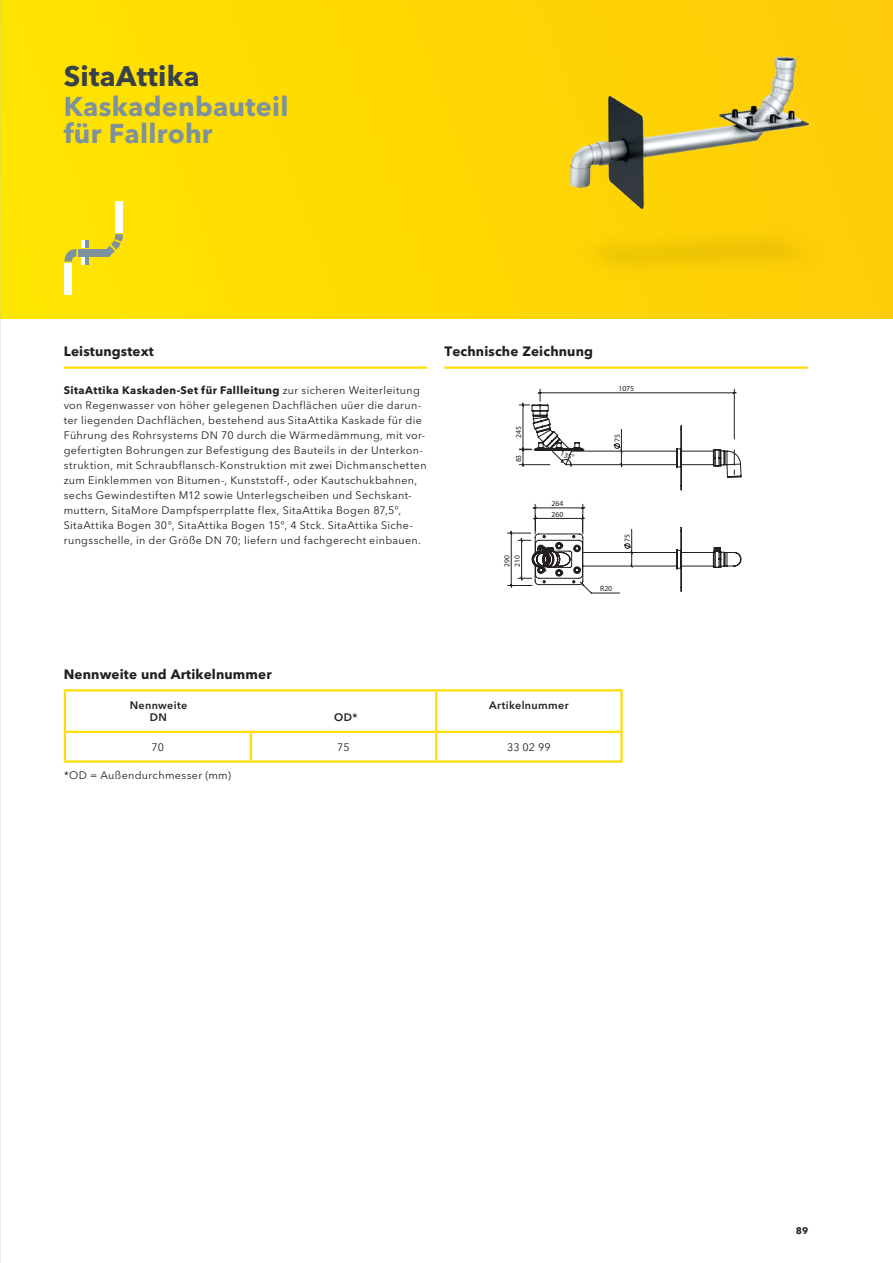
<style>
.page{position:relative;width:893px;height:1263px;background:#fff}
.page>*{position:absolute;margin:0;border:0;box-sizing:border-box;transform-origin:0 0}
.t1{font:700 28.05px "Avenir Next W1 G";letter-spacing:.01em;color:#38404a}
.t2{font:700 27px/27px "Avenir Next W1 G";letter-spacing:.01em;color:#7d929c}
.t3{font:700 13.5px "Avenir Next W1 G";letter-spacing:.01em;color:#231f20}
.t4{font:10.8px/15px "Avenir Next W1 G";letter-spacing:.03em;color:#231f20}
.t5{font:600 10.8px/12px "Avenir Next W1 G";letter-spacing:.03em;color:#231f20;text-align:center}
.t6{font:700 9.6px "Avenir Next W1 G";color:#231f20}
.t7{font:7.65px/10.4px "Arial";color:#231f20}
.s1{font-weight:700}
</style>
<div class="page">
<div style="left:0;top:0;width:893px;height:319px;background:linear-gradient(to right,#ffe500,#feca08)"></div>
<img style="left:538px;top:40px;width:306px;height:279px">
<div style="left:78px;top:249px;width:31px;height:7px;background:#7d929c"></div>
<svg style="left:104px;top:234px;width:19px;height:22px"></svg>
<div style="left:115px;top:201px;width:8px;height:31px;background:#fff"></div>
<div style="left:65px;top:263px;width:7px;height:32px;background:#fff"></div>
<svg style="left:65px;top:240px;width:24px;height:25px"></svg>
<svg style="left:519px;top:388px;width:223px;height:103px"></svg>
<svg style="left:507px;top:504px;width:235px;height:90px"></svg>
<hr style="left:64px;top:366px;width:363px;height:3px;background:#ffdc01">
<hr style="left:444px;top:366px;width:364px;height:3px;background:#ffdc01">
<hr style="left:64px;top:691px;width:2px;height:40px;background:#ffdc01">
<hr style="left:64px;top:689px;width:187px;height:2px;background:#ffdc01">
<hr style="left:251px;top:689px;width:185px;height:2px;background:#ffdc01">
<hr style="left:435px;top:691px;width:2px;height:40px;background:#ffdc01">
<hr style="left:436px;top:689px;width:187px;height:2px;background:#ffdc01">
<hr style="left:620px;top:691px;width:3px;height:40px;background:#ffdc01">
<hr style="left:64px;top:733px;width:2px;height:27px;background:#ffdc01">
<hr style="left:64px;top:731px;width:187px;height:2px;background:#ffdc01">
<hr style="left:64px;top:760px;width:187px;height:3px;background:#ffdc01">
<hr style="left:250px;top:733px;width:2px;height:27px;background:#ffdc01">
<hr style="left:251px;top:731px;width:185px;height:2px;background:#ffdc01">
<hr style="left:251px;top:760px;width:185px;height:3px;background:#ffdc01">
<hr style="left:435px;top:733px;width:2px;height:27px;background:#ffdc01">
<hr style="left:436px;top:731px;width:187px;height:2px;background:#ffdc01">
<hr style="left:620px;top:733px;width:3px;height:27px;background:#ffdc01">
<hr style="left:436px;top:760px;width:187px;height:3px;background:#ffdc01">
<h1 class="t1" style="left:64px;top:59px;width:137px">SitaAttika</h1>
<h2 class="t2" style="left:64px;top:93px;width:226px">Kaskadenbauteil für Fallrohr</h2>
<p class="t3" style="left:64px;top:343px;width:92px">Leistungstext</p>
<p class="t3" style="left:444px;top:343px;width:150px">Technische Zeichnung</p>
<p class="t4" style="left:64px;top:383px;width:364px"><span class="s1">SitaAttika Kaskaden-Set für Fallleitung</span> zur sicheren Weiterleitung von Regenwasser von höher gelegenen Dachflächen uüer die darun&shy;ter liegenden Dachflächen, bestehend aus SitaAttika Kaskade für die Führung des Rohrsystems DN 70 durch die Wärmedämmung, mit vor&shy;gefertigten Bohrungen zur Befestigung des Bauteils in der Unterkon&shy;struktion, mit Schraubflansch-Konstruktion mit zwei Dichmanschetten zum Einklemmen von Bitumen-, Kunststoff-, oder Kautschukbahnen, sechs Gewindestiften M12 sowie Unterlegscheiben und Sechskant&shy;muttern, SitaMore Dampfsperrplatte flex, SitaAttika Bogen 87,5°, SitaAttika Bogen 30°, SitaAttika Bogen 15°, 4 Stck. SitaAttika Siche&shy;rungsschelle, in der Größe DN 70; liefern und fachgerecht einbauen.</p>
<p class="t7" style="left:513px;top:438px;width:13px;rotate:-90deg">245</p>
<p class="t7" style="left:562px;top:448px;width:16px;rotate:20deg">135°</p>
<p class="t7" style="left:513px;top:462px;width:9px;rotate:-90deg">83</p>
<p class="t7" style="left:552px;top:498px;width:13px">264</p>
<p class="t7" style="left:552px;top:509px;width:13px">260</p>
<p class="t7" style="left:502px;top:567px;width:13px;rotate:-90deg">290<br>210</p>
<p class="t7" style="left:618px;top:383px;width:17px">1075</p>
<p class="t7" style="left:612px;top:442px;width:9px;rotate:-90deg">75</p>
<p class="t7" style="left:622px;top:542px;width:9px;rotate:-90deg">75</p>
<p class="t7" style="left:600px;top:583px;width:13px">R20</p>
<p class="t3" style="left:64px;top:666px;width:209px">Nennweite und Artikelnummer</p>
<p class="t5" style="left:130px;top:699px;width:59px">Nennweite<br>DN</p>
<p class="t5" style="left:334px;top:711px;width:25px">OD*</p>
<p class="t5" style="left:489px;top:699px;width:81px">Artikelnummer</p>
<p class="t4" style="left:152px;top:739px;width:14px">70</p>
<p class="t4" style="left:337px;top:739px;width:14px">75</p>
<p class="t4" style="left:507px;top:739px;width:45px">33 02 99</p>
<p class="t4" style="left:64px;top:768px;width:168px">*OD = Außendurchmesser (mm)</p>
<p class="t6" style="left:796px;top:1224px;width:14px">89</p>
</div>
